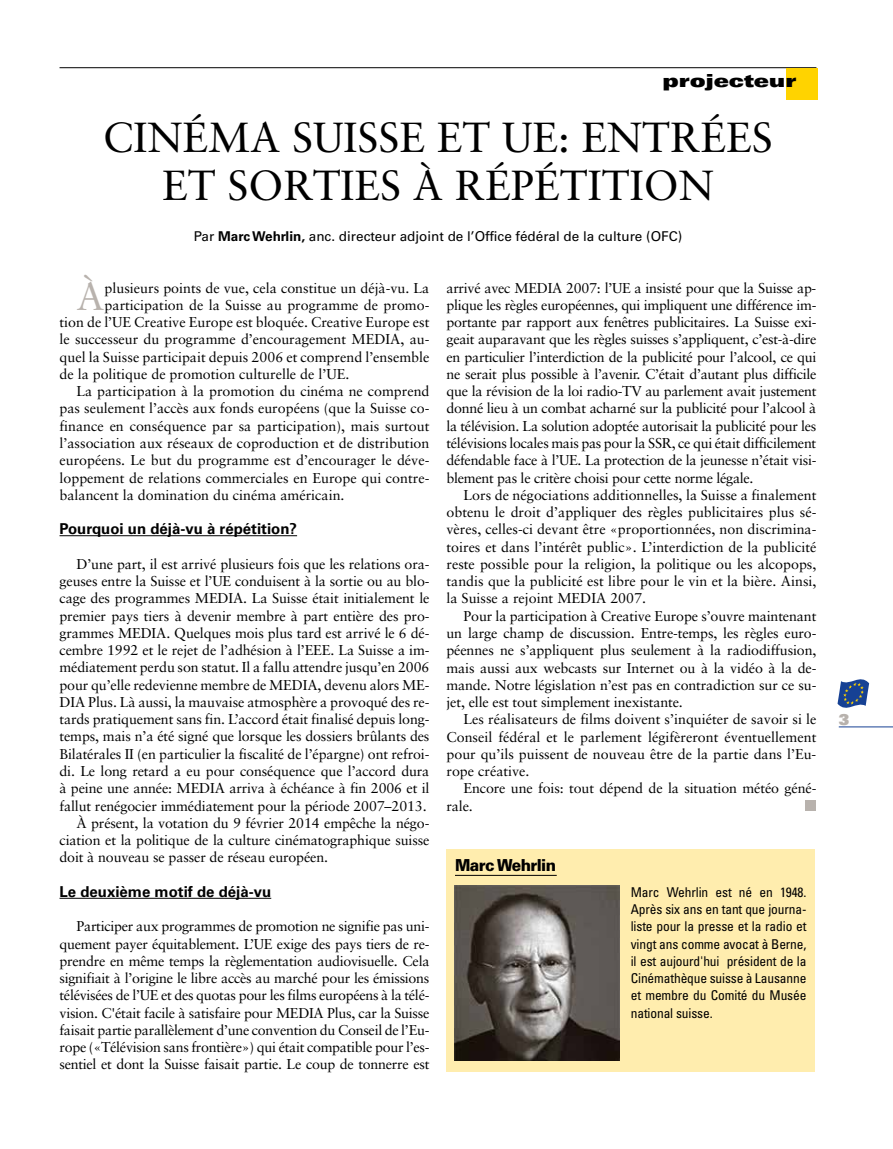
<style>
.page{position:relative;width:893px;height:1149px;background:#fff}
.page>*{position:absolute;margin:0;border:0;box-sizing:border-box;transform-origin:0 0}
.t1{font:42px/48px "Sabon";color:#000;text-align:center}
.t2{font:39px "Sabon";color:#b8b2ad}
.t3{font:900 expanded 18px "Univers";color:#000}
.t4{font:900 16.5px "Univers";letter-spacing:-.04em;color:#000;scale:.94 1}
.t5{font:700 15px "Univers";color:#000}
.t6{font:900 15px "Univers";color:#b8b2ad}
.t7{font:14.25px/17.2px "Sabon";letter-spacing:-.01em;color:#000;text-align:justify}
.t8{font:condensed 13.5px/17.2px "Univers";letter-spacing:-.01em;color:#000;text-align:justify}
.t9{font:13.5px "Univers";color:#000}
.s1{font-weight:700}
</style>
<div class="page">
<hr style="left:839px;top:726px;width:54px;height:1px;background:#164194">
<svg style="left:837px;top:679px;width:32px;height:28px"></svg>
<hr style="left:60px;top:67px;width:756px;height:1px;background:#000">
<div style="left:786px;top:68px;width:31px;height:31px;background:#ffd300"></div>
<hr style="left:60px;top:535px;width:237px;height:1px;background:#000">
<hr style="left:60px;top:897px;width:211px;height:1px;background:#000">
<div style="left:805px;top:799px;width:10px;height:11px;background:#b8b2ad"></div>
<div style="left:446px;top:848px;width:369px;height:223px;background:#ffedae"></div>
<hr style="left:455px;top:874px;width:102px;height:1px;background:#000">
<img style="left:455px;top:885px;width:164px;height:175px">
<p class="t3" style="left:662px;top:70px;width:135px">projecteur</p>
<h1 class="t1" style="left:103px;top:113px;width:671px">CINÉMA SUISSE ET UE: ENTRÉES<br>ET SORTIES À RÉPÉTITION</h1>
<p class="t9" style="left:194px;top:228px;width:490px">Par <span class="s1">Marc Wehrlin,</span> anc. directeur adjoint de l’Office fédéral de la culture (OFC)</p>
<h2 class="t2" style="left:77px;top:273px;width:30px">À</h2>
<p class="t7" style="left:105px;top:279px;width:326px">plusieurs points de vue, cela constitue un déjà-vu. La</p>
<p class="t7" style="left:105px;top:296px;width:326px">participation de la Suisse au programme de promo-</p>
<p class="t7" style="left:60px;top:313px;width:371px">tion de l’UE Creative Europe est bloquée. Creative Europe est</p>
<p class="t7" style="left:60px;top:330px;width:371px">le successeur du programme d’encouragement MEDIA, au-</p>
<p class="t7" style="left:60px;top:348px;width:371px">quel la Suisse participait depuis 2006 et comprend l’ensemble</p>
<p class="t7" style="left:60px;top:365px;width:291px">de la politique de promotion culturelle de l’UE.</p>
<p class="t7" style="left:77px;top:382px;width:354px">La participation à la promotion du cinéma ne comprend</p>
<p class="t7" style="left:60px;top:399px;width:371px">pas seulement l’accès aux fonds européens (que la Suisse co-</p>
<p class="t7" style="left:60px;top:417px;width:371px">finance en conséquence par sa participation), mais surtout</p>
<p class="t7" style="left:60px;top:434px;width:371px">l’association aux réseaux de coproduction et de distribution</p>
<p class="t7" style="left:60px;top:451px;width:371px">européens. Le but du programme est d’encourager le déve-</p>
<p class="t7" style="left:60px;top:468px;width:371px">loppement de relations commerciales en Europe qui contre-</p>
<p class="t7" style="left:60px;top:486px;width:287px">balancent la domination du cinéma américain.</p>
<p class="t5" style="left:60px;top:520px;width:239px">Pourquoi un déjà-vu à répétition?</p>
<p class="t7" style="left:77px;top:555px;width:354px">D’une part, il est arrivé plusieurs fois que les relations ora-</p>
<p class="t7" style="left:60px;top:572px;width:371px">geuses entre la Suisse et l’UE conduisent à la sortie ou au blo-</p>
<p class="t7" style="left:60px;top:589px;width:371px">cage des programmes MEDIA. La Suisse était initialement le</p>
<p class="t7" style="left:60px;top:606px;width:371px">premier pays tiers à devenir membre à part entière des pro-</p>
<p class="t7" style="left:60px;top:624px;width:371px">grammes MEDIA. Quelques mois plus tard est arrivé le 6 dé-</p>
<p class="t7" style="left:60px;top:641px;width:371px">cembre 1992 et le rejet de l’adhésion à l’EEE. La Suisse a im-</p>
<p class="t7" style="left:60px;top:658px;width:371px">médiatement perdu son statut. Il a fallu attendre jusqu’en 2006</p>
<p class="t7" style="left:60px;top:675px;width:371px">pour qu’elle redevienne membre de MEDIA, devenu alors ME-</p>
<p class="t7" style="left:60px;top:693px;width:371px">DIA Plus. Là aussi, la mauvaise atmosphère a provoqué des re-</p>
<p class="t7" style="left:60px;top:710px;width:371px">tards pratiquement sans fin. L’accord était finalisé depuis long-</p>
<p class="t7" style="left:60px;top:727px;width:371px">temps, mais n’a été signé que lorsque les dossiers brûlants des</p>
<p class="t7" style="left:60px;top:744px;width:371px">Bilatérales II (en particulier la fiscalité de l’épargne) ont refroi-</p>
<p class="t7" style="left:60px;top:762px;width:371px">di. Le long retard a eu pour conséquence que l’accord dura</p>
<p class="t7" style="left:60px;top:779px;width:371px">à peine une année: MEDIA arriva à échéance à fin 2006 et il</p>
<p class="t7" style="left:60px;top:796px;width:369px">fallut renégocier immédiatement pour la période 2007–2013.</p>
<p class="t7" style="left:77px;top:813px;width:354px">À présent, la votation du 9 février 2014 empêche la négo-</p>
<p class="t7" style="left:60px;top:831px;width:371px">ciation et la politique de la culture cinématographique suisse</p>
<p class="t7" style="left:60px;top:848px;width:270px">doit à nouveau se passer de réseau européen.</p>
<p class="t5" style="left:60px;top:882px;width:213px">Le deuxième motif de déjà-vu</p>
<p class="t7" style="left:60px;top:917px;width:371px;text-indent:17px">Participer aux programmes de promotion ne signifie pas uni&shy;quement payer équitablement. L’UE exige des pays tiers de re&shy;prendre en même temps la règlementation audiovisuelle. Cela signifiait à l’origine le libre accès au marché pour les émissions télévisées de l’UE et des quotas pour les films européens à la télé&shy;vision. C'était facile à satisfaire pour MEDIA Plus, car la Suisse faisait partie parallèlement d’une convention du Conseil de l’Eu&shy;rope («Télévision sans frontière») qui était compatible pour l’es&shy;sentiel et dont la Suisse faisait partie. Le coup de tonnerre est</p>
<p class="t7" style="left:446px;top:279px;width:371px">arrivé avec MEDIA 2007: l’UE a insisté pour que la Suisse ap&shy;plique les règles européennes, qui impliquent une différence im&shy;portante par rapport aux fenêtres publicitaires. La Suisse exi&shy;geait auparavant que les règles suisses s’appliquent, c’est-à-dire en particulier l’interdiction de la publicité pour l’alcool, ce qui ne serait plus possible à l’avenir. C’était d’autant plus difficile que la révision de la loi radio-TV au parlement avait justement donné lieu à un combat acharné sur la publicité pour l’alcool à la télévision. La solution adoptée autorisait la publicité pour les télévisions locales mais pas pour la SSR, ce qui était difficilement défendable face à l’UE. La protection de la jeunesse n’était visi&shy;blement pas le critère choisi pour cette norme légale.</p>
<p class="t7" style="left:446px;top:486px;width:371px;text-indent:17px">Lors de négociations additionnelles, la Suisse a finalement obtenu le droit d’appliquer des règles publicitaires plus sé&shy;vères, celles-ci devant être «proportionnées, non discrimina&shy;toires et dans l’intérêt public». L’interdiction de la publicité reste possible pour la religion, la politique ou les alcopops, tandis que la publicité est libre pour le vin et la bière. Ainsi, la Suisse a rejoint MEDIA 2007.</p>
<p class="t7" style="left:446px;top:606px;width:371px;text-indent:17px">Pour la participation à Creative Europe s’ouvre maintenant un large champ de discussion. Entre-temps, les règles euro&shy;péennes ne s’appliquent plus seulement à la radiodiffusion, mais aussi aux webcasts sur Internet ou à la vidéo à la de&shy;mande. Notre législation n’est pas en contradiction sur ce su&shy;jet, elle est tout simplement inexistante.</p>
<p class="t7" style="left:446px;top:710px;width:371px;text-indent:17px">Les réalisateurs de films doivent s’inquiéter de savoir si le Conseil fédéral et le parlement légifèreront éventuellement pour qu’ils puissent de nouveau être de la partie dans l’Eu&shy;rope créative.</p>
<p class="t7" style="left:446px;top:779px;width:371px;text-indent:17px">Encore une fois: tout dépend de la situation météo géné&shy;rale.</p>
<p class="t4" style="left:455px;top:854px;width:109px">Marc Wehrlin</p>
<p class="t8" style="left:631px;top:882px;width:177px">Marc Wehrlin est né en 1948.<br>Après six ans en tant que journa&shy;liste pour la presse et la radio et vingt ans comme avocat à Berne, il est aujourd'hui président de la Cinémathèque suisse à Lausanne et membre du Comité du Musée national suisse.</p>
<p class="t6" style="left:839px;top:709px;width:12px">3</p>
</div>
